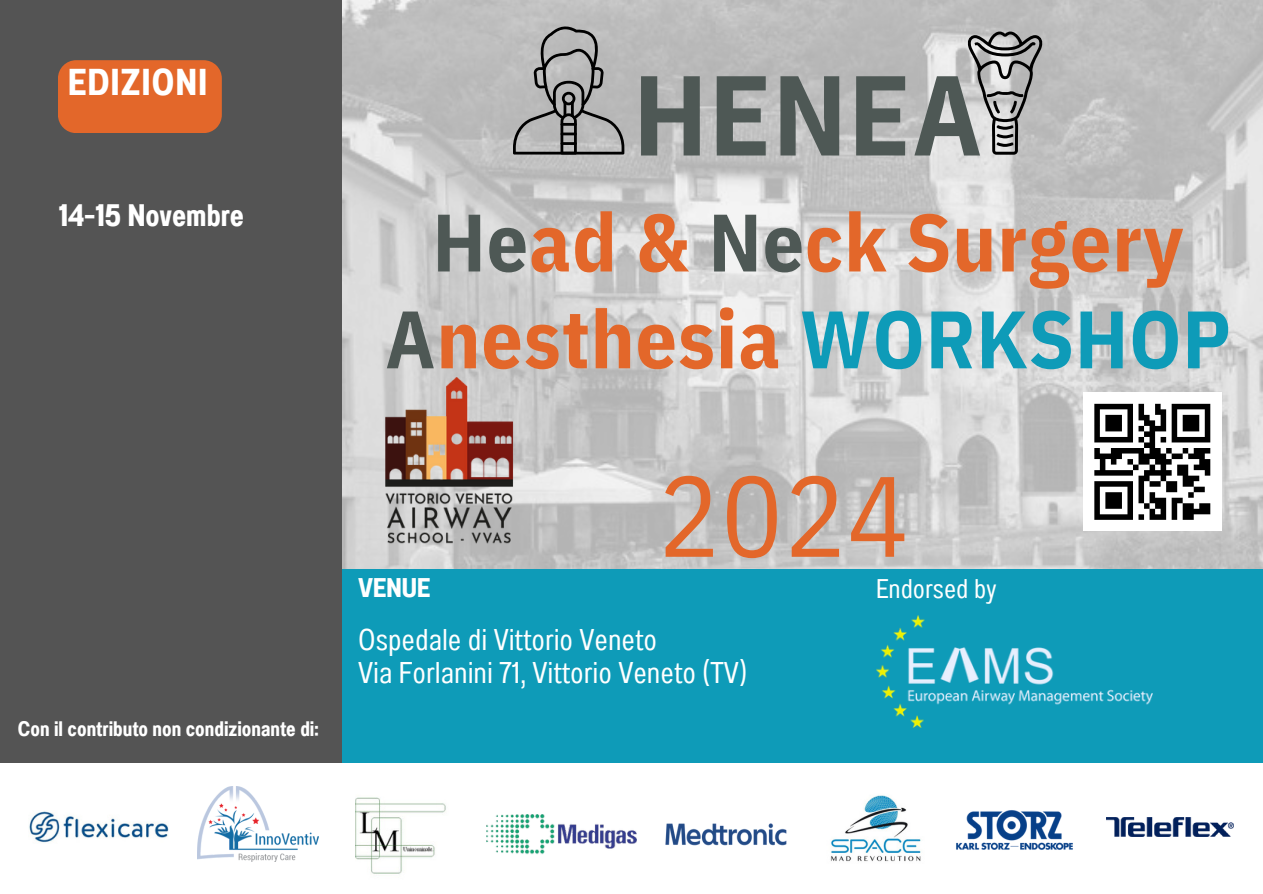
<style>
.page{position:relative;width:1263px;height:894px;background:#fff}
.page>*{position:absolute;margin:0;border:0;box-sizing:border-box;transform-origin:0 0}
.t1{font:114px "IBM Plex Sans Cond";color:#e3672a}
.t2{font:700 113.4px "IBM Plex Sans Cond";letter-spacing:.015em;color:#4e5855}
.t3{font:700 81.3px/96.8px "IBM Plex Sans Cond";letter-spacing:.015em;color:#e3672a;text-align:center}
.t4{font:37.35px "Anantason Bold Wd 62";letter-spacing:.04em;color:#fff}
.t5{font:31.05px "Anantason Bold Wd 62";color:#fff}
.t6{font:30px/32.7px "Anantason Wd 62";color:#fff}
.t7{font:27px "Anantason Wd 62";color:#fff}
.t8{font:27px "Anantason Bold Wd 62";color:#fff}
.t9{font:21px "Anantason Bold Wd 62";color:#fff}
.s1{color:#4e5855}
.s2{color:#0e9bb8}
</style>
<div class="page">
<img style="left:342px;top:0;width:921px;height:569px">
<svg style="left:513px;top:24px;width:111px;height:130px;background:#9e9e9e"></svg>
<div style="left:0;top:0;width:342px;height:763px;background:#545454"></div>
<div style="left:342px;top:569px;width:921px;height:193px;background:#0e9bb8"></div>
<img style="left:876px;top:615px;width:277px;height:112px">
<img style="left:385px;top:378px;width:129px;height:167px">
<svg style="left:968px;top:32px;width:74px;height:123px;background:#a0a0a0"></svg>
<div style="left:1083px;top:392px;width:138px;height:138px;background:#fff"></div>
<div style="left:1094px;top:403px;width:39px;height:6px;background:#000"></div>
<div style="left:1172px;top:403px;width:38px;height:6px;background:#000"></div>
<div style="left:1105px;top:415px;width:17px;height:5px;background:#000"></div>
<div style="left:1183px;top:415px;width:16px;height:5px;background:#000"></div>
<div style="left:1105px;top:420px;width:17px;height:6px;background:#000"></div>
<div style="left:1183px;top:420px;width:16px;height:6px;background:#000"></div>
<div style="left:1105px;top:426px;width:17px;height:5px;background:#000"></div>
<div style="left:1183px;top:426px;width:16px;height:5px;background:#000"></div>
<svg style="left:1094px;top:409px;width:6px;height:28px"></svg>
<svg style="left:1172px;top:409px;width:5px;height:28px"></svg>
<svg style="left:1205px;top:409px;width:5px;height:28px"></svg>
<div style="left:1094px;top:437px;width:39px;height:5px;background:#000"></div>
<svg style="left:1127px;top:403px;width:39px;height:39px"></svg>
<div style="left:1172px;top:437px;width:38px;height:5px;background:#000"></div>
<div style="left:1144px;top:442px;width:11px;height:6px;background:#000"></div>
<svg style="left:1094px;top:448px;width:6px;height:5px"></svg>
<div style="left:1111px;top:448px;width:33px;height:5px;background:#000"></div>
<div style="left:1149px;top:448px;width:12px;height:5px;background:#000"></div>
<svg style="left:1166px;top:448px;width:6px;height:5px"></svg>
<svg style="left:1183px;top:448px;width:5px;height:5px"></svg>
<div style="left:1194px;top:448px;width:16px;height:5px;background:#000"></div>
<div style="left:1094px;top:453px;width:28px;height:6px;background:#000"></div>
<div style="left:1138px;top:453px;width:28px;height:6px;background:#000"></div>
<div style="left:1172px;top:453px;width:11px;height:6px;background:#000"></div>
<div style="left:1188px;top:453px;width:17px;height:6px;background:#000"></div>
<svg style="left:1111px;top:459px;width:5px;height:5px"></svg>
<div style="left:1138px;top:459px;width:11px;height:5px;background:#000"></div>
<div style="left:1155px;top:459px;width:17px;height:5px;background:#000"></div>
<div style="left:1199px;top:459px;width:11px;height:5px;background:#000"></div>
<svg style="left:1100px;top:459px;width:5px;height:11px"></svg>
<svg style="left:1127px;top:459px;width:11px;height:11px"></svg>
<svg style="left:1149px;top:464px;width:6px;height:6px"></svg>
<div style="left:1177px;top:464px;width:11px;height:6px;background:#000"></div>
<div style="left:1194px;top:464px;width:16px;height:6px;background:#000"></div>
<div style="left:1094px;top:470px;width:39px;height:5px;background:#000"></div>
<div style="left:1144px;top:470px;width:28px;height:5px;background:#000"></div>
<div style="left:1177px;top:470px;width:11px;height:5px;background:#000"></div>
<svg style="left:1205px;top:470px;width:5px;height:5px"></svg>
<div style="left:1138px;top:475px;width:11px;height:6px;background:#000"></div>
<svg style="left:1161px;top:464px;width:5px;height:17px"></svg>
<div style="left:1183px;top:475px;width:16px;height:6px;background:#000"></div>
<div style="left:1094px;top:481px;width:39px;height:5px;background:#000"></div>
<div style="left:1149px;top:481px;width:12px;height:5px;background:#000"></div>
<div style="left:1166px;top:481px;width:11px;height:5px;background:#000"></div>
<div style="left:1183px;top:481px;width:11px;height:5px;background:#000"></div>
<div style="left:1166px;top:486px;width:11px;height:6px;background:#000"></div>
<div style="left:1194px;top:486px;width:11px;height:6px;background:#000"></div>
<div style="left:1105px;top:492px;width:17px;height:5px;background:#000"></div>
<svg style="left:1188px;top:492px;width:6px;height:5px"></svg>
<div style="left:1105px;top:497px;width:17px;height:6px;background:#000"></div>
<div style="left:1149px;top:497px;width:17px;height:6px;background:#000"></div>
<div style="left:1172px;top:497px;width:11px;height:6px;background:#000"></div>
<div style="left:1105px;top:503px;width:17px;height:5px;background:#000"></div>
<div style="left:1155px;top:503px;width:11px;height:5px;background:#000"></div>
<div style="left:1183px;top:503px;width:11px;height:5px;background:#000"></div>
<div style="left:1199px;top:503px;width:11px;height:5px;background:#000"></div>
<svg style="left:1094px;top:486px;width:6px;height:28px"></svg>
<svg style="left:1161px;top:508px;width:5px;height:6px"></svg>
<div style="left:1183px;top:508px;width:27px;height:6px;background:#000"></div>
<div style="left:1094px;top:514px;width:39px;height:5px;background:#000"></div>
<svg style="left:1127px;top:481px;width:28px;height:38px"></svg>
<div style="left:1149px;top:514px;width:17px;height:5px;background:#000"></div>
<svg style="left:1172px;top:503px;width:5px;height:16px"></svg>
<div style="left:1183px;top:514px;width:11px;height:5px;background:#000"></div>
<img style="left:29px;top:811px;width:139px;height:32px">
<img style="left:665px;top:823px;width:122px;height:22px">
<img style="left:356px;top:797px;width:90px;height:77px">
<img style="left:197px;top:786px;width:122px;height:74px">
<img style="left:1107px;top:817px;width:127px;height:19px">
<img style="left:830px;top:795px;width:91px;height:67px">
<img style="left:487px;top:814px;width:149px;height:40px">
<img style="left:956px;top:810px;width:117px;height:40px">
<div style="left:58px;top:60px;width:164px;height:73px;background:#e3672a"></div>
<p class="t4" style="left:68px;top:60px;width:140px">EDIZIONI</p>
<p class="t5" style="left:59px;top:197px;width:187px">14-15 Novembre</p>
<p class="t2" style="left:633px;top:39px;width:350px">HENEA</p>
<p class="t3" style="left:385px;top:192px;width:847px"><span class="s1">He</span>ad &amp; <span class="s1">Ne</span>ck Surgery<br><span class="s1">A</span>nesthesia <span class="s2">WORKSHOP</span></p>
<p class="t9" style="left:18px;top:716px;width:302px">Con il contributo non condizionante di:</p>
<h5 class="t1" style="left:658px;top:439px;width:252px">2024</h5>
<p class="t8" style="left:358px;top:572px;width:73px">VENUE</p>
<p class="t7" style="left:876px;top:572px;width:122px">Endorsed by</p>
<p class="t6" style="left:358px;top:623px;width:390px">Ospedale di Vittorio Veneto<br>Via Forlanini 71, Vittorio Veneto (TV)</p>
</div>
